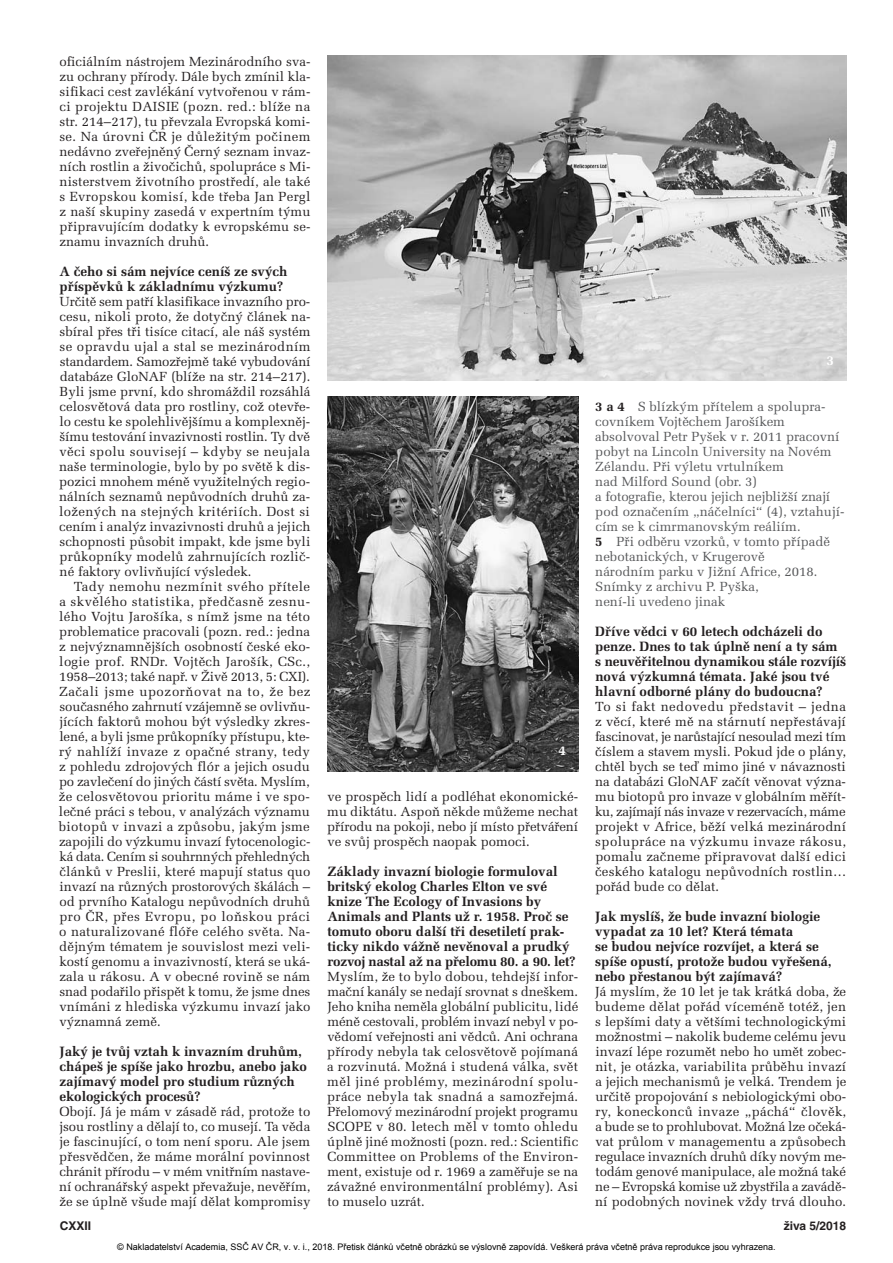
<style>
.page{position:relative;width:893px;height:1263px;background:#fff}
.page>*{position:absolute;margin:0;border:0;box-sizing:border-box;transform-origin:0 0}
.t1{font:700 13.5px/15px "Melior CE";color:#231f20}
.t2{font:700 13.5px "Melior CE";color:#fff}
.t3{font:13.2px/15px "Melior CE";color:#231f20;text-align:justify}
.t4{font:13.2px/15px "Melior CE";color:#57585a}
.t5{font:13.2px "Melior CE";letter-spacing:.02em;color:#231f20}
.t6{font:13.2px "Melior CE";letter-spacing:.025em;color:#231f20}
.t7{font:13.2px "Melior CE";letter-spacing:.035em;color:#231f20}
.t8{font:13.2px "Melior CE";letter-spacing:.03em;color:#231f20}
.t9{font:13.2px "Melior CE";letter-spacing:.04em;color:#231f20}
.t10{font:700 12px "Helvetica CE";color:#231f20}
.t11{font:9px "Arial";color:#000}
.s1{font-weight:700;color:#231f20}
</style>
<div class="page">
<img style="left:327px;top:55px;width:519px;height:326px">
<img style="left:327px;top:396px;width:251px;height:375px">
<p class="t3" style="left:59px;top:56px;width:253px">oficiálním nástrojem Mezinárodního sva&shy;zu ochrany přírody. Dále bych zmínil kla&shy;sifikaci cest zavlékání vytvořenou v rám&shy;ci projektu DAISIE (pozn. red.: blíže na str. 214–217), tu převzala Evropská komi&shy;se. Na úrovni ČR je důležitým počinem nedávno zveřejněný Černý seznam invaz&shy;ních rostlin a živočichů, spolupráce s Mi - nisterstvem životního prostředí, ale také s Evropskou komisí, kde třeba Jan Pergl z naší skupiny zasedá v expertním týmu připravujícím dodatky k evropskému se - znamu invazních druhů.</p>
<p class="t1" style="left:60px;top:266px;width:230px">A čeho si sám nejvíce ceníš ze svých příspěvků k základnímu výzkumu?</p>
<p class="t3" style="left:60px;top:296px;width:252px">Určitě sem patří klasifikace invazního pro-</p>
<p class="t3" style="left:59px;top:311px;width:253px">cesu, nikoli proto, že dotyčný článek na -</p>
<p class="t3" style="left:60px;top:326px;width:252px">sbíral přes tři tisíce citací, ale náš systém</p>
<p class="t6" style="left:60px;top:342px;width:252px">se opravdu ujal a stal se mezinárodním</p>
<p class="t3" style="left:60px;top:356px;width:252px">standardem. Samozřejmě také vybudování</p>
<p class="t3" style="left:60px;top:371px;width:252px">databáze GloNAF (blíže na str. 214–217).</p>
<p class="t3" style="left:60px;top:386px;width:252px">Byli jsme první, kdo shromáždil rozsáhlá</p>
<p class="t3" style="left:60px;top:401px;width:252px">celosvětová data pro rostliny, což otevře-</p>
<p class="t3" style="left:59px;top:416px;width:252px">lo cestu ke spolehlivějšímu a komplexněj-</p>
<p class="t3" style="left:59px;top:431px;width:252px">šímu testování invazivnosti rostlin. Ty dvě</p>
<p class="t8" style="left:59px;top:447px;width:252px">věci spolu souvisejí – kdyby se neujala</p>
<p class="t3" style="left:59px;top:461px;width:252px">naše terminologie, bylo by po světě k dis-</p>
<p class="t3" style="left:59px;top:476px;width:252px">pozici mnohem méně využitelných regio-</p>
<p class="t3" style="left:59px;top:491px;width:252px">nálních seznamů nepůvodních druhů za -</p>
<p class="t6" style="left:59px;top:507px;width:252px">ložených na stejných kritériích. Dost si</p>
<p class="t3" style="left:59px;top:521px;width:253px">cením i analýz invazivnosti druhů a jejich</p>
<p class="t3" style="left:60px;top:536px;width:252px">schopnosti působit impakt, kde jsme byli</p>
<p class="t3" style="left:60px;top:551px;width:252px">průkopníky modelů zahrnujících rozlič-</p>
<p class="t3" style="left:60px;top:566px;width:193px">né faktory ovlivňující výsledek.</p>
<p class="t8" style="left:74px;top:582px;width:238px">Tady nemohu nezmínit svého přítele</p>
<p class="t7" style="left:59px;top:597px;width:252px">a skvělého statistika, předčasně zesnu -</p>
<p class="t6" style="left:59px;top:612px;width:252px">lého Vojtu Jarošíka, s nímž jsme na této</p>
<p class="t3" style="left:59px;top:626px;width:252px">problematice pracovali (pozn. red.: jedna</p>
<p class="t3" style="left:59px;top:641px;width:252px">z nejvýznamnějších osobností české eko-</p>
<p class="t5" style="left:59px;top:657px;width:252px">logie prof. RNDr. Vojtěch Jarošík, CSc.,</p>
<p class="t3" style="left:59px;top:671px;width:252px">1958–2013; také např. v Živě 2013, 5: CXI).</p>
<p class="t9" style="left:59px;top:687px;width:253px">Začali jsme upozorňovat na to, že bez</p>
<p class="t3" style="left:60px;top:701px;width:252px">současného zahrnutí vzájemně se ovlivňu -</p>
<p class="t3" style="left:59px;top:716px;width:252px">jících faktorů mohou být výsledky zkres-</p>
<p class="t3" style="left:59px;top:731px;width:252px">lené, a byli jsme průkopníky přístupu, kte-</p>
<p class="t5" style="left:59px;top:747px;width:252px">rý nahlíží invaze z opačné strany, tedy</p>
<p class="t3" style="left:59px;top:761px;width:252px">z pohledu zdrojových flór a jejich osudu</p>
<p class="t3" style="left:59px;top:776px;width:252px">po zavlečení do jiných částí světa. Myslím,</p>
<p class="t3" style="left:59px;top:791px;width:252px">že celosvětovou prioritu máme i ve spo-</p>
<p class="t3" style="left:59px;top:806px;width:252px">lečné práci s tebou, v analýzách významu</p>
<p class="t5" style="left:59px;top:822px;width:252px">biotopů v invazi a způsobu, jakým jsme</p>
<p class="t3" style="left:59px;top:836px;width:253px">zapojili do výzkumu invazí fytocenologic-</p>
<p class="t3" style="left:60px;top:851px;width:252px">ká data. Cením si souhrnných přehledných</p>
<p class="t3" style="left:59px;top:866px;width:252px">článků v Preslii, které mapují status quo</p>
<p class="t3" style="left:60px;top:881px;width:252px">invazí na různých prostorových škálách –</p>
<p class="t3" style="left:59px;top:896px;width:252px">od prvního Katalogu nepůvodních druhů</p>
<p class="t7" style="left:59px;top:912px;width:252px">pro ČR, přes Evropu, po loňskou práci</p>
<p class="t5" style="left:59px;top:927px;width:252px">o naturalizované flóře celého světa. Na -</p>
<p class="t3" style="left:59px;top:941px;width:252px">dějným tématem je souvislost mezi veli-</p>
<p class="t3" style="left:59px;top:956px;width:252px">kostí genomu a invazivností, která se uká-</p>
<p class="t3" style="left:59px;top:971px;width:252px">zala u rákosu. A v obecné rovině se nám</p>
<p class="t3" style="left:59px;top:986px;width:252px">snad podařilo přispět k tomu, že jsme dnes</p>
<p class="t3" style="left:60px;top:1001px;width:252px">vnímáni z hlediska výzkumu invazí jako</p>
<p class="t3" style="left:60px;top:1016px;width:103px">významná země.</p>
<p class="t1" style="left:59px;top:1046px;width:249px">Jaký je tvůj vztah k invazním druhům, chápeš je spíše jako hrozbu, anebo jako zajímavý model pro studium různých ekologických procesů?</p>
<p class="t3" style="left:59px;top:1106px;width:253px">Obojí. Já je mám v zásadě rád, protože to jsou rostliny a dělají to, co musejí. Ta věda je fascinující, o tom není sporu. Ale jsem přesvědčen, že máme morální povinnost chránit přírodu – v mém vnitřním nastave - ní ochranářský aspekt převažuje, nevěřím, že se úplně všude mají dělat kompromisy</p>
<p class="t2" style="left:559px;top:745px;width:9px">4</p>
<p class="t3" style="left:327px;top:791px;width:252px">ve prospěch lidí a podléhat ekonomické&shy;mu diktátu. Aspoň někde můžeme nechat přírodu na pokoji, nebo jí místo přetváření ve svůj prospěch naopak pomoci.</p>
<p class="t1" style="left:327px;top:866px;width:249px">Základy invazní biologie formuloval britský ekolog Charles Elton ve své knize The Ecology of Invasions by Animals and Plants už r. 1958. Proč se tomuto oboru další tři desetiletí prak&shy;ticky nikdo vážně nevěnoval a prudký rozvoj nastal až na přelomu 80. a 90. let?</p>
<p class="t3" style="left:327px;top:971px;width:253px">Myslím, že to bylo dobou, tehdejší infor&shy;mační kanály se nedají srovnat s dneškem.<br>Jeho kniha neměla globální publicitu, lidé méně cestovali, problém invazí nebyl v po - vědomí veřejnosti ani vědců. Ani ochrana přírody nebyla tak celosvětově pojímaná a rozvinutá. Možná i studená válka, svět měl jiné problémy, mezinárodní spolu&shy;práce nebyla tak snadná a samozřejmá.<br>Přelomový mezinárodní projekt programu SCOPE v 80. letech měl v tomto ohledu úplně jiné možnosti (pozn. red.: Scientific Committee on Problems of the Environ&shy;ment, existuje od r. 1969 a zaměřuje se na závažné environmentální problémy). Asi to muselo uzrát.</p>
<p class="t2" style="left:826px;top:355px;width:9px">3</p>
<p class="t4" style="left:595px;top:401px;width:251px"><span class="s1">3 a 4</span> S blízkým přítelem a spolupra&shy;covníkem Vojtěchem Jarošíkem absolvoval Petr Pyšek v r. 2011 pracovní pobyt na Lincoln University na Novém Zélandu. Při výletu vrtulníkem<br>nad Milford Sound (obr. 3)<br>a fotografie, kterou jejich nejbližší znají pod označením „náčelníci“ (4), vztahují&shy;cím se k cimrmanovským reáliím.<br><span class="s1">5</span> Při odběru vzorků, v tomto případě nebotanických, v Krugerově<br>národním parku v Jižní Africe, 2018.<br>Snímky z archivu P. Pyška,<br>není-li uvedeno jinak</p>
<p class="t1" style="left:595px;top:626px;width:252px">Dříve vědci v 60 letech odcházeli do penze. Dnes to tak úplně není a ty sám s neuvěřitelnou dynamikou stále rozvíjíš nová výzkumná témata. Jaké jsou tvé hlavní odborné plány do budoucna?</p>
<p class="t3" style="left:595px;top:701px;width:253px">To si fakt nedovedu představit – jedna z věcí, které mě na stárnutí nepřestávají fascinovat, je narůstající nesoulad mezi tím číslem a stavem mysli. Pokud jde o plány, chtěl bych se teď mimo jiné v návaznosti na databázi GloNAF začít věnovat význa&shy;mu biotopů pro invaze v globálním měřít&shy;ku, zajímají nás invaze v rezervacích, máme projekt v Africe, běží velká mezinárodní spolupráce na výzkumu invaze rákosu, pomalu začneme připravovat další edici českého katalogu nepůvodních rostlin… pořád bude co dělat.</p>
<p class="t1" style="left:595px;top:911px;width:238px">Jak myslíš, že bude invazní biologie vypadat za 10 let? Která témata<br>se budou nejvíce rozvíjet, a která se spíše opustí, protože budou vyřešená, nebo přestanou být zajímavá?</p>
<p class="t3" style="left:595px;top:986px;width:253px">Já myslím, že 10 let je tak krátká doba, že budeme dělat pořád víceméně totéž, jen s lepšími daty a většími technologickými možnostmi – nakolik budeme celému jevu invazí lépe rozumět nebo ho umět zobec&shy;nit, je otázka, variabilita průběhu invazí a jejich mechanismů je velká. Trendem je určitě propojování s nebiologickými obo&shy;ry, koneckonců invaze „páchá“ člověk, a bude se to prohlubovat. Možná lze očeká - vat průlom v managementu a způsobech regulace invazních druhů díky novým me - todám genové manipulace, ale možná také ne – Evropská komise už zbystřila a zavádě - ní podobných novinek vždy trvá dlouho.</p>
<p class="t10" style="left:60px;top:1221px;width:33px">CXXII</p>
<p class="t10" style="left:784px;top:1221px;width:64px">živa 5/2018</p>
<p class="t11" style="left:117px;top:1241px;width:660px">© Nakladatelství Academia, SSČ AV ČR, v. v. i., 2018. Přetisk článků včetně obrázků se výslovně zapovídá. Veškerá práva včetně práva reprodukce jsou vyhrazena.</p>
</div>
